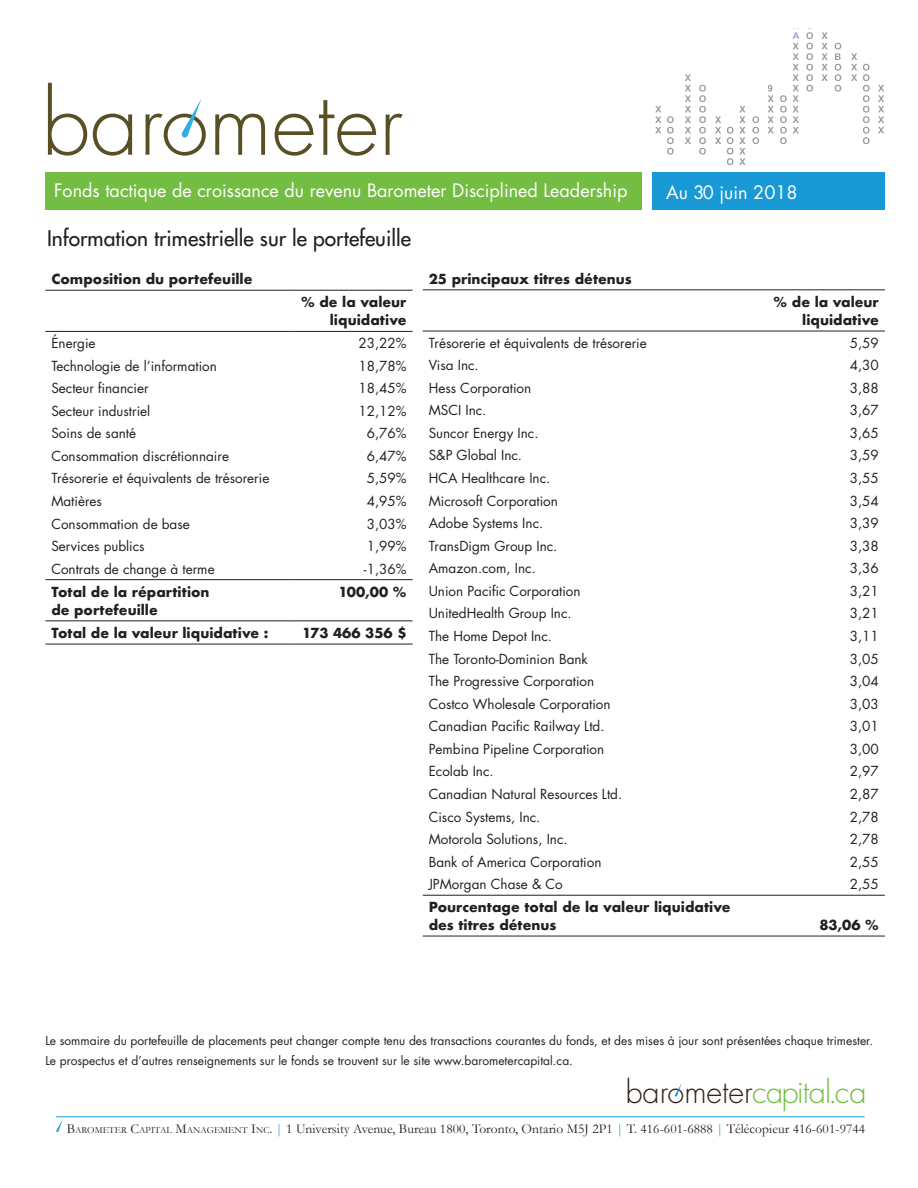
<style>
.page{position:relative;width:918px;height:1188px;background:#fff}
.page>*{position:absolute;margin:0;border:0;box-sizing:border-box;transform-origin:0 0}
.t1{font:300 30.75px "Futura";letter-spacing:-.01em;color:#74bd43}
.t2{font:21px "Futura";color:#231f20}
.t3{font:18px "Futura";color:#fff}
.t4{font:13.5px "Futura";color:#231f20}
.t5{font:700 13.5px/18px "Futura";color:#231f20;text-align:right}
.t6{font:13.5px "Garamond";letter-spacing:.005em;color:#231f20}
.t7{font:12px/20.4px "Futura";color:#231f20}
.s1{color:#2e231a}
.s2{font-style:inherit}
.s3{font-size:9.45px}
.s4{color:#1899d6}
</style>
<div class="page">
<div style="left:45px;top:172px;width:597px;height:38px;background:#74bd43"></div>
<div style="left:652px;top:172px;width:233px;height:38px;background:#1899d6"></div>
<svg style="left:48px;top:83px;width:39px;height:73px"></svg>
<svg style="left:93px;top:114px;width:39px;height:42px"></svg>
<svg style="left:215px;top:114px;width:50px;height:41px"></svg>
<svg style="left:275px;top:100px;width:101px;height:56px"></svg>
<svg style="left:386px;top:114px;width:17px;height:41px"></svg>
<svg style="left:146px;top:99px;width:60px;height:57px"></svg>
<svg style="left:821px;top:32px;width:7px;height:49px"></svg>
<svg style="left:851px;top:53px;width:6px;height:28px"></svg>
<svg style="left:806px;top:32px;width:7px;height:60px"></svg>
<svg style="left:835px;top:43px;width:6px;height:49px"></svg>
<svg style="left:655px;top:106px;width:6px;height:27px"></svg>
<svg style="left:768px;top:85px;width:6px;height:48px"></svg>
<svg style="left:793px;top:32px;width:6px;height:101px"></svg>
<svg style="left:878px;top:85px;width:6px;height:48px"></svg>
<svg style="left:685px;top:74px;width:6px;height:70px"></svg>
<svg style="left:715px;top:116px;width:6px;height:28px"></svg>
<svg style="left:753px;top:116px;width:6px;height:28px"></svg>
<svg style="left:780px;top:95px;width:7px;height:49px"></svg>
<svg style="left:863px;top:64px;width:7px;height:80px"></svg>
<svg style="left:667px;top:116px;width:7px;height:39px"></svg>
<svg style="left:699px;top:85px;width:7px;height:70px"></svg>
<svg style="left:727px;top:127px;width:6px;height:38px"></svg>
<svg style="left:739px;top:106px;width:7px;height:59px"></svg>
<hr style="left:45px;top:290px;width:249px;height:1px;background:#231f20">
<hr style="left:294px;top:290px;width:119px;height:1px;background:#231f20">
<hr style="left:45px;top:331px;width:249px;height:1px;background:#231f20">
<hr style="left:294px;top:331px;width:119px;height:1px;background:#231f20">
<hr style="left:45px;top:579px;width:249px;height:1px;background:#231f20">
<hr style="left:294px;top:579px;width:119px;height:1px;background:#231f20">
<hr style="left:45px;top:620px;width:249px;height:1px;background:#231f20">
<hr style="left:294px;top:620px;width:119px;height:1px;background:#231f20">
<hr style="left:45px;top:644px;width:249px;height:1px;background:#231f20">
<hr style="left:294px;top:644px;width:119px;height:1px;background:#231f20">
<hr style="left:423px;top:331px;width:343px;height:1px;background:#231f20">
<hr style="left:766px;top:331px;width:119px;height:1px;background:#231f20">
<hr style="left:423px;top:289px;width:343px;height:1px;background:#231f20">
<hr style="left:766px;top:289px;width:119px;height:1px;background:#231f20">
<hr style="left:423px;top:895px;width:343px;height:1px;background:#231f20">
<hr style="left:766px;top:895px;width:119px;height:1px;background:#231f20">
<hr style="left:423px;top:936px;width:343px;height:1px;background:#231f20">
<hr style="left:766px;top:936px;width:119px;height:1px;background:#231f20">
<hr style="left:56px;top:1116px;width:809px;height:1px;background:#1899d6">
<svg style="left:56px;top:1119px;width:7px;height:13px"></svg>
<svg style="left:675px;top:1083px;width:7px;height:14px"></svg>
<h3 class="t3" style="left:54px;top:178px;width:575px">Fonds tactique de croissance du revenu Barometer Disciplined Leadership</h3>
<h3 class="t3" style="left:666px;top:180px;width:133px">Au 30 juin 2018</h3>
<h2 class="t2" style="left:47px;top:224px;width:365px">Information trimestrielle sur le portefeuille</h2>
<p class="t5" style="left:51px;top:270px;width:203px">Composition du portefeuille</p>
<p class="t5" style="left:429px;top:270px;width:205px">25 principaux titres détenus</p>
<p class="t5" style="left:301px;top:293px;width:107px">% de la valeur liquidative</p>
<p class="t5" style="left:774px;top:293px;width:107px">% de la valeur liquidative</p>
<p class="t4" style="left:51px;top:334px;width:46px">Énergie</p>
<p class="t4" style="left:358px;top:334px;width:50px">23,22%</p>
<p class="t4" style="left:51px;top:356px;width:167px">Technologie de l’information</p>
<p class="t4" style="left:358px;top:356px;width:50px">18,78%</p>
<p class="t4" style="left:51px;top:379px;width:99px">Secteur financier</p>
<p class="t4" style="left:358px;top:379px;width:50px">18,45%</p>
<p class="t4" style="left:51px;top:401px;width:100px">Secteur industriel</p>
<p class="t4" style="left:358px;top:401px;width:50px">12,12%</p>
<p class="t4" style="left:51px;top:424px;width:86px">Soins de santé</p>
<p class="t4" style="left:367px;top:424px;width:41px">6,76%</p>
<p class="t4" style="left:51px;top:447px;width:179px">Consommation discrétionnaire</p>
<p class="t4" style="left:367px;top:447px;width:41px">6,47%</p>
<p class="t4" style="left:51px;top:469px;width:220px">Trésorerie et équivalents de trésorerie</p>
<p class="t4" style="left:367px;top:469px;width:41px">5,59%</p>
<p class="t4" style="left:51px;top:492px;width:52px">Matières</p>
<p class="t4" style="left:367px;top:492px;width:41px">4,95%</p>
<p class="t4" style="left:51px;top:514px;width:140px">Consommation de base</p>
<p class="t4" style="left:367px;top:514px;width:41px">3,03%</p>
<p class="t4" style="left:51px;top:537px;width:95px">Services publics</p>
<p class="t4" style="left:367px;top:537px;width:41px">1,99%</p>
<p class="t4" style="left:51px;top:559px;width:165px">Contrats de change à terme</p>
<p class="t4" style="left:364px;top:559px;width:44px">-1,36%</p>
<p class="t5" style="left:51px;top:583px;width:160px;text-align:left">Total de la répartition de portefeuille</p>
<p class="t5" style="left:338px;top:583px;width:70px">100,00 %</p>
<p class="t5" style="left:51px;top:624px;width:219px">Total de la valeur liquidative :</p>
<p class="t5" style="left:302px;top:624px;width:106px">173 466 356 $</p>
<p class="t4" style="left:429px;top:333px;width:220px">Trésorerie et équivalents de trésorerie</p>
<p class="t4" style="left:850px;top:333px;width:31px">5,59</p>
<p class="t4" style="left:429px;top:356px;width:51px">Visa Inc.</p>
<p class="t4" style="left:850px;top:356px;width:31px">4,30</p>
<p class="t4" style="left:429px;top:378px;width:104px">Hess Corporation</p>
<p class="t4" style="left:850px;top:378px;width:31px">3,88</p>
<p class="t4" style="left:429px;top:401px;width:59px">MSCI Inc.</p>
<p class="t4" style="left:850px;top:401px;width:31px">3,67</p>
<p class="t4" style="left:429px;top:424px;width:111px">Suncor Energy Inc.</p>
<p class="t4" style="left:850px;top:424px;width:31px">3,65</p>
<p class="t4" style="left:429px;top:446px;width:95px">S&amp;P Global Inc.</p>
<p class="t4" style="left:850px;top:446px;width:31px">3,59</p>
<p class="t4" style="left:429px;top:469px;width:123px">HCA Healthcare Inc.</p>
<p class="t4" style="left:850px;top:469px;width:31px">3,55</p>
<p class="t4" style="left:429px;top:491px;width:131px">Microsoft Corporation</p>
<p class="t4" style="left:850px;top:491px;width:31px">3,54</p>
<p class="t4" style="left:429px;top:514px;width:116px">Adobe Systems Inc.</p>
<p class="t4" style="left:850px;top:514px;width:31px">3,39</p>
<p class="t4" style="left:429px;top:536px;width:130px">TransDigm Group Inc.</p>
<p class="t4" style="left:850px;top:536px;width:31px">3,38</p>
<p class="t4" style="left:429px;top:559px;width:109px">Amazon.com, Inc.</p>
<p class="t4" style="left:850px;top:559px;width:31px">3,36</p>
<p class="t4" style="left:429px;top:582px;width:153px">Union Pacific Corporation</p>
<p class="t4" style="left:850px;top:582px;width:31px">3,21</p>
<p class="t4" style="left:429px;top:604px;width:144px">UnitedHealth Group Inc.</p>
<p class="t4" style="left:850px;top:604px;width:31px">3,21</p>
<p class="t4" style="left:429px;top:627px;width:125px">The Home Depot Inc.</p>
<p class="t4" style="left:850px;top:627px;width:31px">3,11</p>
<p class="t4" style="left:429px;top:649px;width:161px">The Toronto-Dominion Bank</p>
<p class="t4" style="left:850px;top:649px;width:31px">3,05</p>
<p class="t4" style="left:429px;top:672px;width:167px">The Progressive Corporation</p>
<p class="t4" style="left:850px;top:672px;width:31px">3,04</p>
<p class="t4" style="left:429px;top:694px;width:183px">Costco Wholesale Corporation</p>
<p class="t4" style="left:850px;top:694px;width:31px">3,03</p>
<p class="t4" style="left:429px;top:717px;width:177px">Canadian Pacific Railway Ltd.</p>
<p class="t4" style="left:850px;top:717px;width:31px">3,01</p>
<p class="t4" style="left:429px;top:740px;width:177px">Pembina Pipeline Corporation</p>
<p class="t4" style="left:850px;top:740px;width:31px">3,00</p>
<p class="t4" style="left:429px;top:762px;width:66px">Ecolab Inc.</p>
<p class="t4" style="left:850px;top:762px;width:31px">2,97</p>
<p class="t4" style="left:429px;top:785px;width:195px">Canadian Natural Resources Ltd.</p>
<p class="t4" style="left:850px;top:785px;width:31px">2,87</p>
<p class="t4" style="left:429px;top:807px;width:113px">Cisco Systems, Inc.</p>
<p class="t4" style="left:850px;top:807px;width:31px">2,78</p>
<p class="t4" style="left:429px;top:830px;width:140px">Motorola Solutions, Inc.</p>
<p class="t4" style="left:850px;top:830px;width:31px">2,78</p>
<p class="t4" style="left:429px;top:853px;width:174px">Bank of America Corporation</p>
<p class="t4" style="left:850px;top:853px;width:31px">2,55</p>
<p class="t4" style="left:429px;top:875px;width:136px">JPMorgan Chase &amp; Co</p>
<p class="t4" style="left:850px;top:875px;width:31px">2,55</p>
<p class="t5" style="left:429px;top:898px;width:303px;text-align:left">Pourcentage total de la valeur liquidative des titres détenus</p>
<p class="t5" style="left:819px;top:916px;width:61px">83,06 %</p>
<p class="t7" style="left:45px;top:1030px;width:829px">Le sommaire du portefeuille de placements peut changer compte tenu des transactions courantes du fonds, et des mises à jour sont présentées chaque trimester.<br>Le prospectus et d’autres renseignements sur le fonds se trouvent sur le site www.barometercapital.ca.</p>
<h1 class="t1" style="left:625px;top:1072px;width:243px"><span class="s1">barometer</span>capital.ca</h1>
<p class="t6" style="left:67px;top:1120px;width:800px"><span class="s2">B</span><span class="s3">AROMETER</span> <span class="s2">C</span><span class="s3">APITAL</span> <span class="s2">M</span><span class="s3">ANAGEMENT</span> <span class="s2">I</span><span class="s3">NC</span><span class="s2">.</span> <span class="s4">|</span> 1 University Avenue, Bureau 1800, Toronto, Ontario M5J 2P1 <span class="s4">|</span> T. 416-601-6888 <span class="s4">|</span> Télécopieur 416-601-9744</p>
</div>
